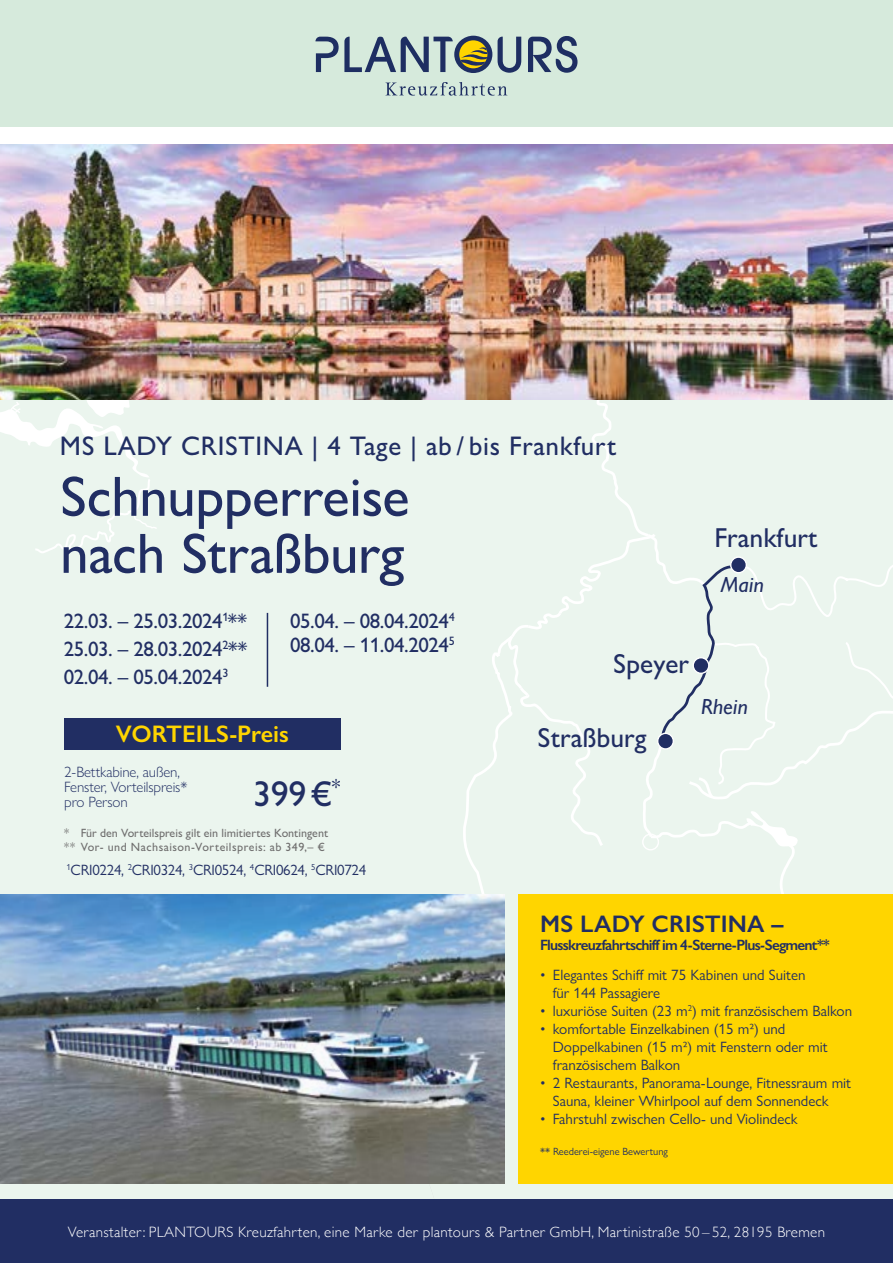
<style>
.page{position:relative;width:893px;height:1263px;background:#fff}
.page>*{position:absolute;margin:0;border:0;box-sizing:border-box;transform-origin:0 0}
.t1{font:500 57px/57px "Gill Sans Nova";letter-spacing:-.01em;color:#212e63}
.t2{font:500 36px "Gill Sans Nova";color:#212e63}
.t3{font:500 27.45px "Gill Sans Nova";color:#212e63}
.t4{font:500 27px "Gill Sans Nova";letter-spacing:.025em;color:#212e63}
.t5{font:600 24px "Gill Sans";letter-spacing:.005em;color:#212e63}
.t6{font:600 24px "Gill Sans";color:#ffd500}
.t7{font:italic 500 22.05px "Gill Sans Nova";color:#212e63}
.t8{font:500 21px/28.2px "Gill Sans Nova";letter-spacing:-.02em;color:#212e63;text-align:justify}
.t9{font:15px/18px "Gill Sans Nova";color:#212e63}
.t10{font:300 15px "Gill Sans";letter-spacing:.02em;color:#fff}
.t11{font:300 15px/15px "Gill Sans Nova";letter-spacing:-.01em;color:#212e63}
.t12{font:600 15px "Gill Sans";letter-spacing:-.05em;color:#212e63}
.t13{font:15px "Gill Sans Nova";letter-spacing:-.02em;color:#212e63}
.t14{font:500 12px/14.4px "Gill Sans Nova";color:#706f6f}
.t15{font:10.5px "Gill Sans Nova";color:#212e63}
.s1{font-weight:400}
</style>
<div class="page">
<div style="left:0;top:399px;width:893px;height:542px;background:#ebf5ee"></div>
<div style="left:642px;top:833px;width:17px;height:17px;border:1px solid #fff;border-radius:50%"></div>
<svg style="left:657px;top:733px;width:17px;height:17px"></svg>
<svg style="left:692px;top:657px;width:17px;height:17px"></svg>
<svg style="left:730px;top:556px;width:17px;height:17px"></svg>
<div style="left:0;top:0;width:893px;height:127px;background:#d6eadc"></div>
<img style="left:0;top:144px;width:893px;height:255px">
<div style="left:0;top:1199px;width:893px;height:64px;background:#212e63"></div>
<svg style="left:498px;top:37px;width:23px;height:36px"></svg>
<svg style="left:528px;top:36px;width:49px;height:37px"></svg>
<svg style="left:315px;top:36px;width:177px;height:37px"></svg>
<svg style="left:385px;top:82px;width:122px;height:14px"></svg>
<img style="left:0;top:894px;width:505px;height:289px">
<div style="left:64px;top:718px;width:277px;height:32px;background:#212e63"></div>
<div style="left:519px;top:894px;width:374px;height:289px;background:#ffd500"></div>
<hr style="left:267px;top:613px;width:1px;height:74px;background:#212e63">
<h3 class="t4" style="left:60px;top:429px;width:558px">MS LADY CRISTINA | 4 Tage | ab / bis Frankfurt</h3>
<h1 class="t1" style="left:60px;top:467px;width:351px">Schnupperreise nach Straßburg</h1>
<h3 class="t8" style="left:64px;top:606px;width:185px">22.03. – 25.03.2024<sup>1</sup><span class="s1">** </span>25.03. – 28.03.2024<sup>2</sup><span class="s1">** </span>02.04. – 05.04.2024<sup>3</sup></h3>
<h3 class="t8" style="left:290px;top:608px;width:166px;line-height:24px">05.04. – 08.04.2024<sup>4<br></sup>08.04. – 11.04.2024<sup>5</sup></h3>
<h3 class="t6" style="left:116px;top:720px;width:174px">VORTEILS-Preis</h3>
<h2 class="t2" style="left:253px;top:772px;width:89px">399€<sup>*</sup></h2>
<p class="t11" style="left:64px;top:764px;width:125px">2-Bettkabine, außen,<br>Fenster, Vorteilspreis* pro Person</p>
<p class="t14" style="left:64px;top:825px;width:265px">* Für den Vorteilspreis gilt ein limitiertes Kontingent ** Vor- und Nachsaison-Vorteilspreis: ab 349,– €</p>
<p class="t13" style="left:66px;top:861px;width:301px"><sup>1</sup>CRI0224, <sup>2</sup>CRI0324, <sup>3</sup>CRI0524, <sup>4</sup>CRI0624, <sup>5</sup>CRI0724</p>
<h3 class="t3" style="left:613px;top:647px;width:78px">Speyer</h3>
<h3 class="t3" style="left:538px;top:721px;width:111px">Straßburg</h3>
<h3 class="t3" style="left:714px;top:521px;width:105px">Frankfurt</h3>
<h3 class="t7" style="left:721px;top:571px;width:45px">Main</h3>
<h3 class="t7" style="left:701px;top:693px;width:49px">Rhein</h3>
<h3 class="t5" style="left:540px;top:909px;width:245px">MS LADY CRISTINA –</h3>
<p class="t12" style="left:540px;top:935px;width:291px">Flusskreuzfahrtschiff im 4-Sterne-Plus-Segment**</p>
<p class="t9" style="left:553px;top:966px;width:254px;text-indent:-13px">• Elegantes Schiff mit 75 Kabinen und Suiten für 144 Passagiere</p>
<p class="t9" style="left:540px;top:1002px;width:314px">• luxuriöse Suiten (23 m<sup>2</sup>) mit französischem Balkon</p>
<p class="t9" style="left:553px;top:1020px;width:276px;text-indent:-13px">• komfortable Einzelkabinen (15 m2) und<br>Doppelkabinen (15 m2) mit Fenstern oder mit französischem Balkon</p>
<p class="t9" style="left:553px;top:1074px;width:300px;text-indent:-13px">• 2 Restaurants, Panorama-Lounge, Fitnessraum mit<br>Sauna, kleiner Whirlpool auf dem Sonnendeck</p>
<p class="t9" style="left:540px;top:1110px;width:259px">• Fahrstuhl zwischen Cello- und Violindeck</p>
<p class="t15" style="left:540px;top:1145px;width:129px">** Reederei-eigene Bewertung</p>
<p class="t10" style="left:68px;top:1220px;width:759px">Veranstalter: PLANTOURS Kreuzfahrten, eine Marke der plantours &amp; Partner GmbH, Martinistraße 50 – 52, 28195 Bremen</p>
</div>
